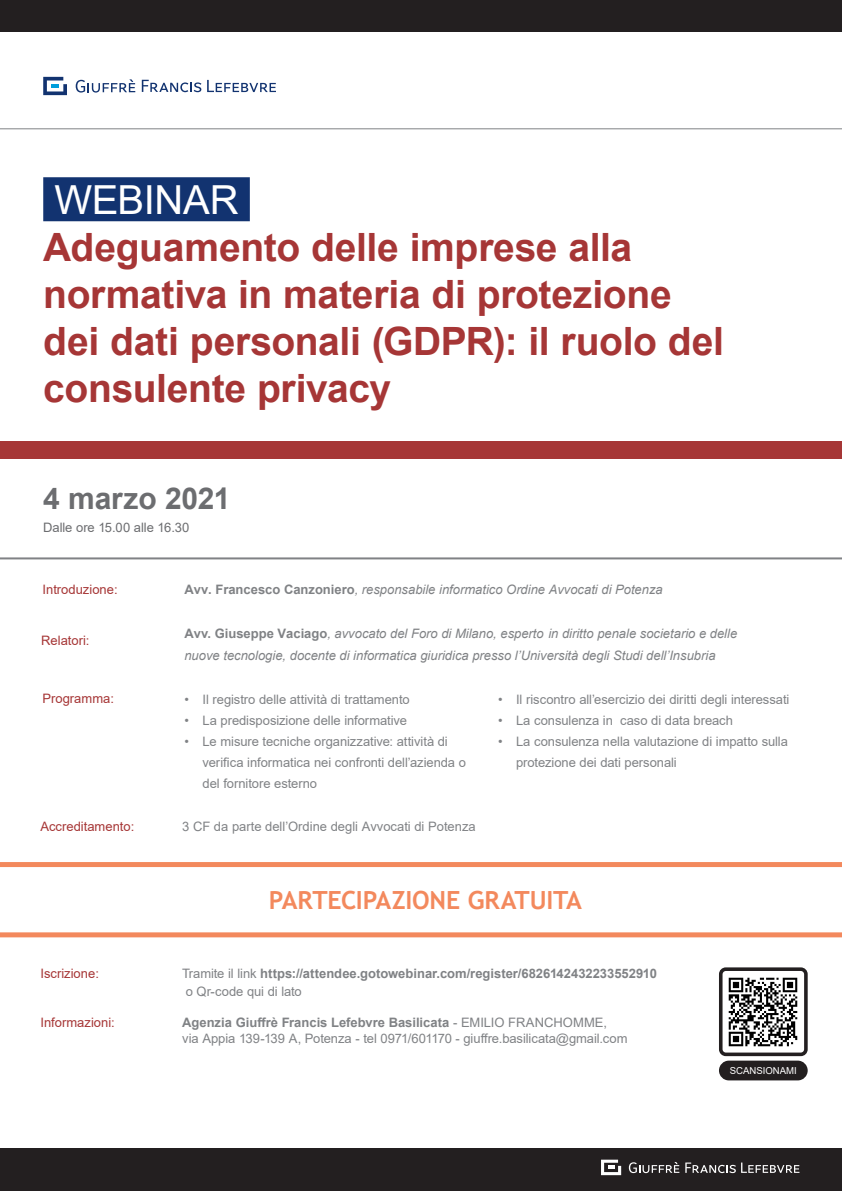
<style>
.page{position:relative;width:842px;height:1191px;background:#fff}
.page>*{position:absolute;margin:0;border:0;box-sizing:border-box;transform-origin:0 0}
.t1{font:40px "Arial";letter-spacing:-.01em;color:#fff}
.t2{font:700 39px/46.8px "Arial";letter-spacing:-.01em;color:#a63636}
.t3{font:700 30px "Arial";letter-spacing:-.005em;color:#6c6d70}
.t4{font:700 25px "Trebuchet MS";letter-spacing:-.01em;color:#f3895d}
.t5{font:13px/21px "Arial";letter-spacing:-.005em;color:#808285}
.t6{font:italic 13px/22px "Arial";color:#808285}
.t7{font:700 13px/18px "Arial";color:#808285}
.t8{font:13px "Arial";color:#a63636}
.t9{font:13px "Arial";letter-spacing:-.005em;color:#6c6d70}
.t10{font:9.6px "Arial";color:#fff}
.s1{font-weight:700;font-style:normal}
.s2{font-weight:400}
.s3{font-weight:700}
</style>
<div class="page">
<svg style="left:0;top:862px;width:842px;height:75px"></svg>
<div style="left:0;top:441px;width:842px;height:18px;background:#a63636"></div>
<hr style="left:0;top:557px;width:842px;height:2px;background:#808285">
<div style="left:0;top:0;width:842px;height:31px;background:#231f20"></div>
<div style="left:0;top:1148px;width:842px;height:42px;background:#231f20"></div>
<hr style="left:0;top:128px;width:842px;height:1px;background:#808285">
<div style="left:43px;top:177px;width:207px;height:44px;background:#123370"></div>
<img style="left:721px;top:969px;width:85px;height:85px;border-radius:5px">
<div style="left:719px;top:967px;width:89px;height:89px;border:4px solid #231f20;border-radius:5px"></div>
<div style="left:719px;top:1060px;width:89px;height:20px;background:#231f20;border-radius:10px"></div>
<svg style="left:601px;top:1159px;width:20px;height:16px"></svg>
<svg style="left:629px;top:1162px;width:50px;height:11px"></svg>
<svg style="left:685px;top:1162px;width:114px;height:11px"></svg>
<svg style="left:43px;top:77px;width:24px;height:18px"></svg>
<svg style="left:207px;top:80px;width:69px;height:12px"></svg>
<svg style="left:76px;top:79px;width:59px;height:14px"></svg>
<svg style="left:142px;top:80px;width:59px;height:12px"></svg>
<h1 class="t1" style="left:54px;top:178px;width:186px">WEBINAR</h1>
<h2 class="t2" style="left:43px;top:224px;width:682px">Adeguamento delle imprese alla normativa in materia di protezione dei dati personali (GDPR): il ruolo del consulente privacy</h2>
<h3 class="t3" style="left:43px;top:482px;width:189px">4 marzo 2021</h3>
<p class="t9" style="left:43px;top:520px;width:148px">Dalle ore 15.00 alle 16.30</p>
<p class="t8" style="left:43px;top:580px;width:77px">Introduzione:</p>
<p class="t8" style="left:41px;top:633px;width:50px">Relatori:</p>
<p class="t8" style="left:43px;top:691px;width:73px">Programma:</p>
<p class="t6" style="left:184px;top:578px;width:480px"><span class="s1">Avv. Francesco Canzoniero</span>, responsabile informatico Ordine Avvocati di Potenza</p>
<p class="t6" style="left:184px;top:622px;width:554px"><span class="s1">Avv. Giuseppe Vaciago</span>, avvocato del Foro di Milano, esperto in diritto penale societario e delle nuove tecnologie, docente di informatica giuridica presso l’Università degli Studi dell’Insubria</p>
<p class="t5" style="left:185px;top:689px;width:227px">• Il registro delle attività di trattamento</p>
<p class="t5" style="left:185px;top:710px;width:224px">• La predisposizione delle informative</p>
<p class="t5" style="left:203px;top:731px;width:265px;text-indent:-18px">• Le misure tecniche organizzative: attività di verifica informatica nei confronti dell’azienda o del fornitore esterno</p>
<p class="t5" style="left:498px;top:689px;width:293px">• Il riscontro all’esercizio dei diritti degli interessati</p>
<p class="t5" style="left:498px;top:710px;width:236px">• La consulenza in caso di data breach</p>
<p class="t5" style="left:516px;top:731px;width:273px;text-indent:-18px">• La consulenza nella valutazione di impatto sulla protezione dei dati personali</p>
<p class="t8" style="left:40px;top:819px;width:95px">Accreditamento:</p>
<p class="t5" style="left:182px;top:816px;width:295px">3 CF da parte dell’Ordine degli Avvocati di Potenza</p>
<h3 class="t4" style="left:269px;top:885px;width:315px">PARTECIPAZIONE GRATUITA</h3>
<p class="t8" style="left:40px;top:966px;width:60px">Iscrizione:</p>
<p class="t7" style="left:182px;top:964px;width:476px"><span class="s2">Tramite il link</span> https://attendee.gotowebinar.com/register/6826142432233552910 <span class="s2">o Qr-code qui di lato</span></p>
<p class="t8" style="left:40px;top:1015px;width:76px">Informazioni:</p>
<p class="t5" style="left:182px;top:1014px;width:447px;line-height:15.6px"><span class="s3">Agenzia Giuffrè Francis Lefebvre Basilicata</span> - EMILIO FRANCHOMME,<br>via Appia 139-139 A, Potenza - tel 0971/601170 - giuffre.basilicata@gmail.com</p>
<p class="t10" style="left:730px;top:1065px;width:69px">SCANSIONAMI</p>
</div>
